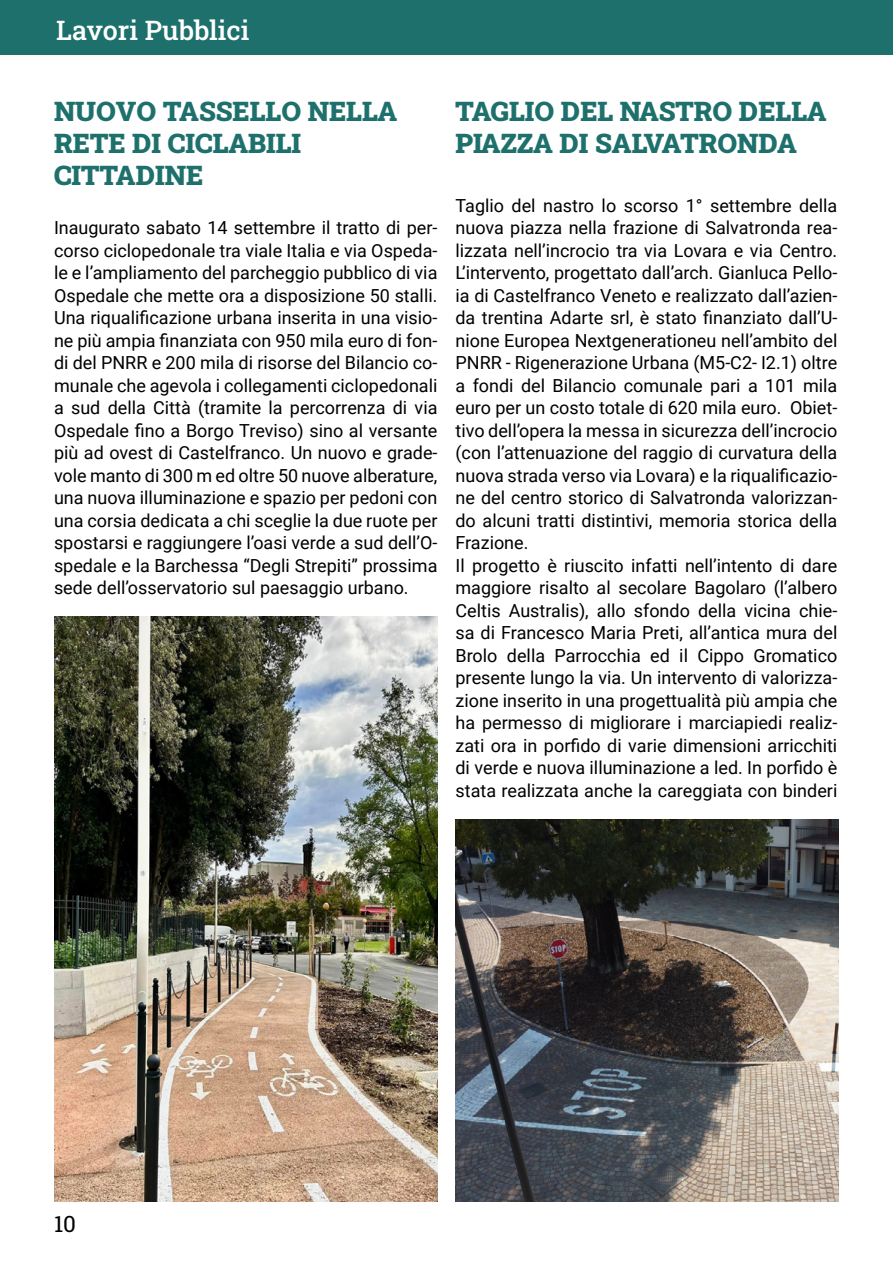
<style>
.page{position:relative;width:893px;height:1263px;background:#fff}
.page>*{position:absolute;margin:0;border:0;box-sizing:border-box;transform-origin:0 0}
.t1{font:27px/32.4px "Roboto Slab";color:#1d706b}
.t2{font:27px "Roboto Slab";color:#fff}
.t3{font:22.5px "Roboto Slab";color:#000}
.t4{font:18px/22.5px "Roboto";color:#000}
</style>
<div class="page">
<div style="left:0;top:0;width:893px;height:55px;background:#1d706b"></div>
<img style="left:455px;top:819px;width:384px;height:383px">
<img style="left:54px;top:617px;width:383px;height:585px">
<h1 class="t2" style="left:56px;top:11px;width:195px">Lavori Pubblici</h1>
<h1 class="t1" style="left:54px;top:94px;width:345px">NUOVO TASSELLO NELLA<br>RETE DI CICLABILI<br>CITTADINE</h1>
<p class="t4" style="left:54px;top:216px;width:385px;text-align:justify">Inaugurato sabato 14 settembre il tratto di per&shy;corso ciclopedonale tra viale Italia e via Ospeda&shy;le e l’ampliamento del parcheggio pubblico di via Ospedale che mette ora a disposizione 50 stalli.<br>Una riqualificazione urbana inserita in una visio&shy;ne più ampia finanziata con 950 mila euro di fon&shy;di del PNRR e 200 mila di risorse del Bilancio co&shy;munale che agevola i collegamenti ciclopedonali a sud della Città (tramite la percorrenza di via Ospedale fino a Borgo Treviso) sino al versante più ad ovest di Castelfranco. Un nuovo e grade&shy;vole manto di 300 m ed oltre 50 nuove alberature, una nuova illuminazione e spazio per pedoni con una corsia dedicata a chi sceglie la due ruote per spostarsi e raggiungere l’oasi verde a sud dell’O&shy;spedale e la Barchessa “Degli Strepiti” prossima sede dell’osservatorio sul paesaggio urbano.</p>
<h1 class="t1" style="left:455px;top:94px;width:373px">TAGLIO DEL NASTRO DELLA<br>PIAZZA DI SALVATRONDA</h1>
<p class="t4" style="left:455px;top:193px;width:383px">Taglio del nastro lo scorso 1° settembre della nuova piazza nella frazione di Salvatronda rea&shy;lizzata nell’incrocio tra via Lovara e via Centro.<br>L’intervento, progettato dall’arch. Gianluca Pello&shy;ia di Castelfranco Veneto e realizzato dall’azien&shy;da trentina Adarte srl, è stato finanziato dall’U&shy;nione Europea Nextgenerationeu nell’ambito del PNRR - Rigenerazione Urbana (M5-C2- I2.1) oltre a fondi del Bilancio comunale pari a 101 mila euro per un costo totale di 620 mila euro. Obiet&shy;tivo dell’opera la messa in sicurezza dell’incrocio (con l’attenuazione del raggio di curvatura della nuova strada verso via Lovara) e la riqualificazio&shy;ne del centro storico di Salvatronda valorizzan&shy;do alcuni tratti distintivi, memoria storica della Frazione.<br>Il progetto è riuscito infatti nell’intento di dare maggiore risalto al secolare Bagolaro (l’albero Celtis Australis), allo sfondo della vicina chie&shy;sa di Francesco Maria Preti, all’antica mura del Brolo della Parrocchia ed il Cippo Gromatico presente lungo la via. Un intervento di valorizza&shy;zione inserito in una progettualità più ampia che ha permesso di migliorare i marciapiedi realiz&shy;zati ora in porfido di varie dimensioni arricchiti di verde e nuova illuminazione a led. In porfido è stata realizzata anche la careggiata con binderi</p>
<p class="t3" style="left:54px;top:1209px;width:24px">10</p>
</div>
